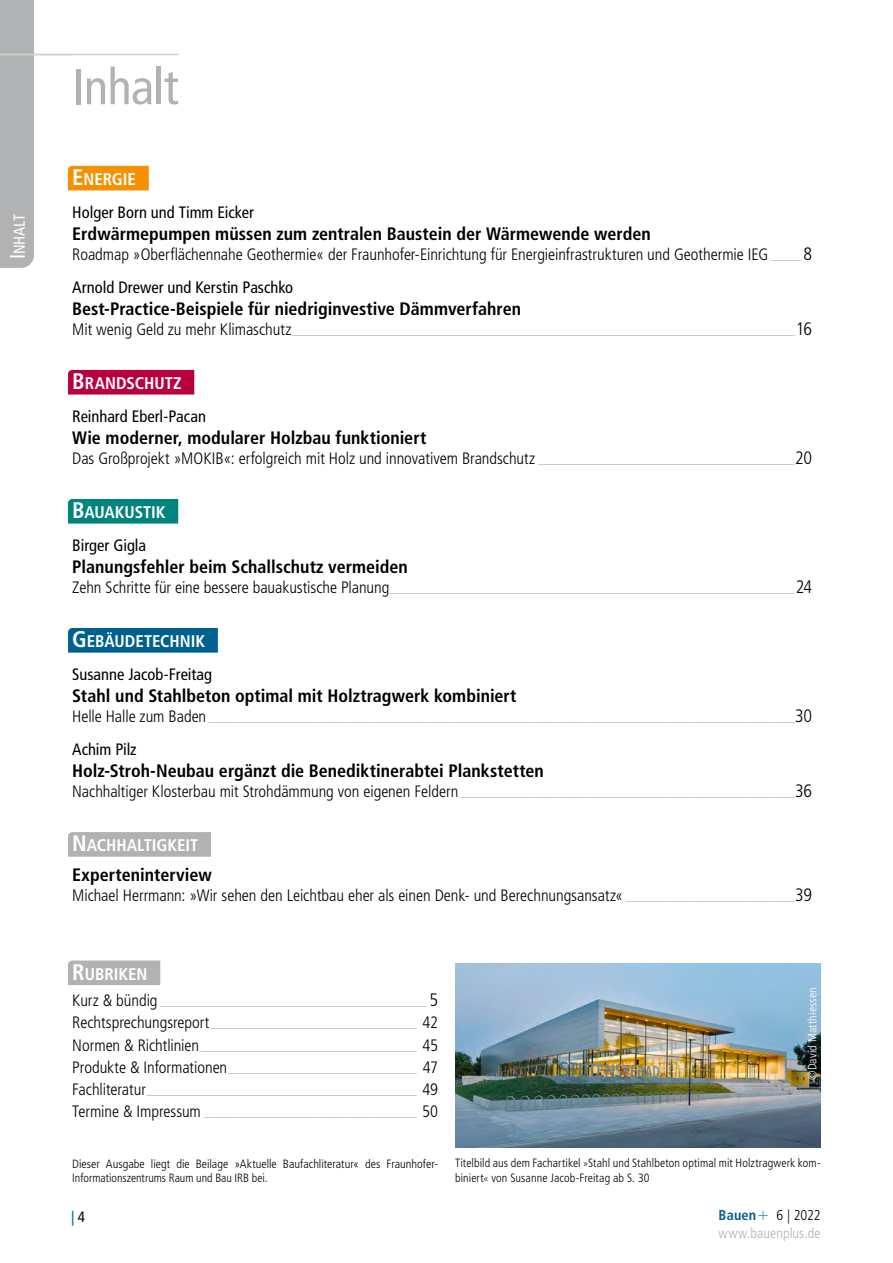
<style>
.page{position:relative;width:893px;height:1263px;background:#fff}
.page>*{position:absolute;margin:0;border:0;box-sizing:border-box;transform-origin:0 0}
.t1{font:condensed 50.25px "Frutiger LT Std";letter-spacing:-.015em;color:#b1b2b3}
.t2{font:700 condensed 18px "Frutiger LT Std";color:#000}
.t3{font:300 condensed 18px "Frutiger LT Std";letter-spacing:-.015em;color:#000}
.t4{font:700 condensed 16.8px "Frutiger LT Std";color:#fff}
.t5{font:300 condensed 16.5px/33.3px "Frutiger LT Std";letter-spacing:-.005em;color:#000}
.t6{font:condensed 16.5px "Frutiger LT Std";color:#000}
.t7{font:condensed 15.75px "Frutiger LT Std";color:#fff}
.t8{font:condensed 15px "Frutiger LT Std";color:#00608e}
.t9{font:300 condensed 14.25px/18px "Frutiger LT Std";letter-spacing:.005em;color:#b1b2b3}
.t10{font:300 condensed 12px/14.4px "Frutiger LT Std";letter-spacing:.005em;color:#000}
.t11{font:300 condensed 12px "Frutiger LT Std";letter-spacing:.01em;color:#fff}
.t12{font:300 condensed 7.5px "Frutiger LT Std";color:#868786}
.s1{font-size:21px}
.s2{font-size:22.5px}
.s3{font-size:7.5px;color:#868786}
.s4{font-size:18px}
.s5{font-weight:400}
.s6{font-size:16.5px;color:#000}
.s7{font-family:"Stempel Schneidler Std";font-weight:400;font-stretch:normal}
.s8{color:#000}
.s9{font-weight:700;color:#00608e}
.s10{font-size:18px;color:#4891b9}
</style>
<div class="page">
<div style="left:0;top:0;width:34px;height:268px;background:#b1b2b3"></div>
<hr style="left:0;top:54px;width:179px;height:1px;background:#cfd0d0">
<img style="left:455px;top:963px;width:366px;height:185px">
<div style="left:68px;top:960px;width:92px;height:25px;background:#b1b2b3"></div>
<div style="left:68px;top:166px;width:81px;height:24px;background:#f39100"></div>
<div style="left:68px;top:370px;width:126px;height:25px;background:#b9003e"></div>
<div style="left:68px;top:499px;width:110px;height:25px;background:#00847d"></div>
<div style="left:68px;top:628px;width:150px;height:25px;background:#00608e"></div>
<div style="left:68px;top:832px;width:143px;height:25px;background:#b1b2b3"></div>
<h3 class="t7" style="left:10px;top:259px;width:47px;rotate:-90deg"><span class="s1">I</span>nhalt</h3>
<h1 class="t1" style="left:72px;top:57px;width:108px">Inhalt</h1>
<h3 class="t4" style="left:72px;top:169px;width:65px"><span class="s2">E</span>NERGIE</h3>
<h3 class="t6" style="left:72px;top:203px;width:183px">Holger Born und Timm Eicker</h3>
<h2 class="t2" style="left:72px;top:223px;width:580px">Erdwärmepumpen müssen zum zentralen Baustein der Wärmewende werden</h2>
<h3 class="t5" style="left:72px;top:238px;width:741px">Roadmap »Oberflächennahe Geothermie« der Fraunhofer-Einrichtung für Energieinfrastrukturen und Geothermie IEG <span class="s3">_________</span> <span class="s4">8<br></span><span class="s5">Arnold Drewer und Kerstin Paschko</span></h3>
<h2 class="t2" style="left:72px;top:298px;width:450px">Best-Practice-Beispiele für niedriginvestive Dämmverfahren</h2>
<p class="t12" style="left:72px;top:328px;width:724px"><span class="s6">Mit wenig Geld zu mehr Klimaschutz</span>_____________________________________________________________________________________________________________________________________________________</p>
<h2 class="t3" style="left:796px;top:318px;width:18px">16</h2>
<h3 class="t4" style="left:72px;top:373px;width:111px"><span class="s2">B</span> RANDSCHUTZ</h3>
<h3 class="t6" style="left:72px;top:407px;width:135px">Reinhard Eberl-Pacan</h3>
<h2 class="t2" style="left:72px;top:427px;width:356px">Wie moderner, modularer Holzbau funktioniert</h2>
<p class="t12" style="left:72px;top:457px;width:724px"><span class="s6">Das Großprojekt »MOKIB«: erfolgreich mit Holz und innovativem Brandschutz</span> ____________________________________________________________________________</p>
<h2 class="t3" style="left:795px;top:447px;width:19px">20</h2>
<h3 class="t4" style="left:72px;top:502px;width:95px"><span class="s2">B</span>AUAKUSTIK</h3>
<h3 class="t6" style="left:72px;top:536px;width:75px">Birger Gigla</h3>
<h2 class="t2" style="left:72px;top:556px;width:337px">Planungsfehler beim Schallschutz vermeiden</h2>
<p class="t12" style="left:72px;top:586px;width:724px"><span class="s6">Zehn Schritte für eine bessere bauakustische Planung</span>________________________________________________________________________________________________________________________</p>
<h2 class="t3" style="left:796px;top:576px;width:18px">24</h2>
<h3 class="t4" style="left:72px;top:631px;width:134px"><span class="s2">G</span> EBÄUDETECHNIK</h3>
<h3 class="t6" style="left:72px;top:665px;width:141px">Susanne Jacob-Freitag</h3>
<h2 class="t2" style="left:72px;top:685px;width:446px">Stahl und Stahlbeton optimal mit Holztragwerk kombiniert</h2>
<p class="t12" style="left:72px;top:715px;width:724px"><span class="s6">Helle Halle zum Baden</span> ______________________________________________________________________________________________________________________________________________________________________________</p>
<h2 class="t3" style="left:795px;top:706px;width:19px">30</h2>
<h3 class="t6" style="left:72px;top:740px;width:66px">Achim Pilz</h3>
<h2 class="t2" style="left:72px;top:760px;width:473px">Holz-Stroh-Neubau ergänzt die Benediktinerabtei Plankstetten</h2>
<p class="t12" style="left:72px;top:790px;width:724px"><span class="s6">Nachhaltiger Klosterbau mit Strohdämmung von eigenen Feldern</span> ___________________________________________________________________________________________________</p>
<h2 class="t3" style="left:795px;top:781px;width:19px">36</h2>
<h3 class="t4" style="left:72px;top:835px;width:127px"><span class="s2">N</span>ACHHALTIGKEIT</h3>
<h2 class="t2" style="left:72px;top:864px;width:141px">Experteninterview</h2>
<h3 class="t5" style="left:72px;top:879px;width:741px">Michael Herrmann: »Wir sehen den Leichtbau eher als einen Denk- und Berechnungsansatz« <span class="s3">__________________________________________________</span><span class="s4">39</span></h3>
<h3 class="t4" style="left:72px;top:964px;width:77px"><span class="s2">R</span>UBRIKEN</h3>
<p class="t12" style="left:72px;top:999px;width:356px"><span class="s6">Kurz &amp; bündig</span> _______________________________________________________________________________</p>
<h2 class="t3" style="left:429px;top:989px;width:10px">5</h2>
<p class="t12" style="left:72px;top:1021px;width:367px"><span class="s6">Rechtsprechungsreport</span> _____________________________________________________________ <span class="s6">42</span></p>
<p class="t12" style="left:72px;top:1044px;width:367px"><span class="s6">Normen &amp; Richtlinien</span> ________________________________________________________________ <span class="s6">45</span></p>
<p class="t12" style="left:72px;top:1066px;width:367px"><span class="s6">Produkte &amp; Informationen</span>________________________________________________________ <span class="s6">47</span></p>
<p class="t12" style="left:72px;top:1088px;width:367px"><span class="s6">Fachliteratur</span>________________________________________________________________________________ <span class="s6">49</span></p>
<p class="t12" style="left:72px;top:1110px;width:367px"><span class="s6">Termine &amp; Impressum</span> _______________________________________________________________ <span class="s6">50</span></p>
<h3 class="t10" style="left:72px;top:1156px;width:367px">Dieser Ausgabe liegt die Beilage »Aktuelle Baufachliteratur« des Fraunhofer-<br>Informationszentrums Raum und Bau IRB bei.</h3>
<h3 class="t11" style="left:805px;top:1080px;width:94px;rotate:-90deg">©David Matthiessen</h3>
<h3 class="t10" style="left:455px;top:1156px;width:367px">Titelbild aus dem Fachartikel <span class="s7">»</span>Stahl und Stahlbeton optimal mit Holztragwerk kom&shy;biniert<span class="s7">«</span> von Susanne Jacob-Freitag ab S. 30</h3>
<h3 class="t8" style="left:71px;top:1208px;width:16px">|<span class="s8">4</span></h3>
<h3 class="t9" style="left:719px;top:1207px;width:104px"><span class="s9">Bauen</span><span class="s10">+</span> <span class="s8">6 | 2022 </span>www.bauenplus.de</h3>
</div>
